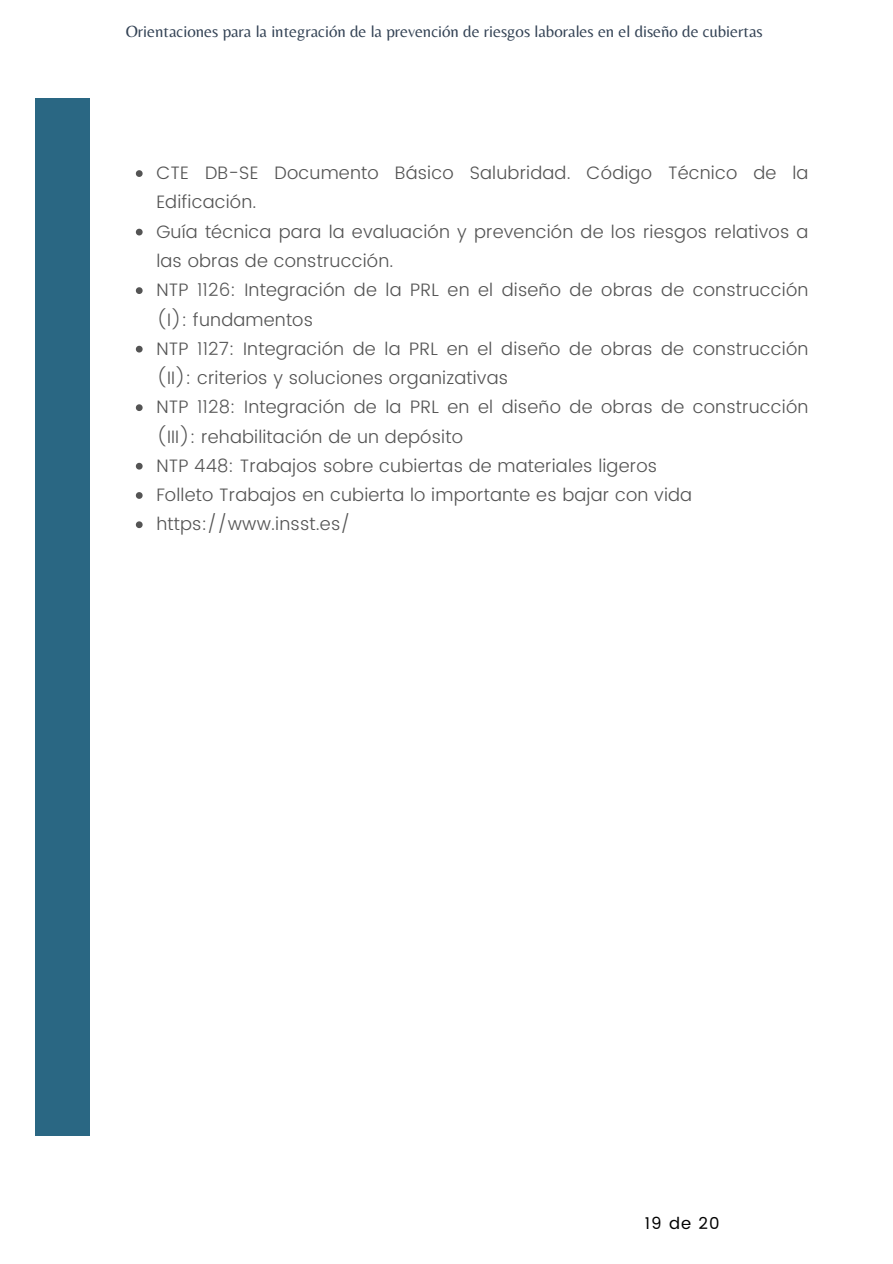
<style>
.page{position:relative;width:893px;height:1264px;background:#fff}
.page>*{position:absolute;margin:0;border:0;box-sizing:border-box;transform-origin:0 0}
.t1{font:300 18px/29.2px "Poppins";letter-spacing:.01em;color:#545454}
.t2{font:16.8px "Belleza";color:#344355}
.t3{font:16.5px "Poppins";color:#000}
</style>
<div class="page">
<div style="left:35px;top:98px;width:54px;height:1037px;background:#2a6783"></div>
<svg style="left:136px;top:170px;width:7px;height:7px"></svg>
<svg style="left:136px;top:229px;width:7px;height:6px"></svg>
<svg style="left:136px;top:287px;width:7px;height:7px"></svg>
<svg style="left:136px;top:346px;width:7px;height:6px"></svg>
<svg style="left:136px;top:404px;width:7px;height:7px"></svg>
<svg style="left:136px;top:463px;width:7px;height:6px"></svg>
<svg style="left:136px;top:492px;width:7px;height:7px"></svg>
<svg style="left:136px;top:521px;width:7px;height:7px"></svg>
<p class="t2" style="left:126px;top:22px;width:638px">Orientaciones para la integración de la prevención de riesgos laborales en el diseño de cubiertas</p>
<p class="t1" style="left:156px;top:158px;width:653px">CTE DB-SE Documento Básico Salubridad. Código Técnico de la Edificación.<br>Guía técnica para la evaluación y prevención de los riesgos relativos a las obras de construcción.<br>NTP 1126: Integración de la PRL en el diseño de obras de construcción (I): fundamentos<br>NTP 1127: Integración de la PRL en el diseño de obras de construcción (II): criterios y soluciones organizativas<br>NTP 1128: Integración de la PRL en el diseño de obras de construcción (III): rehabilitación de un depósito<br>NTP 448: Trabajos sobre cubiertas de materiales ligeros<br>Folleto Trabajos en cubierta lo importante es bajar con vida https://www.insst.es/</p>
<p class="t3" style="left:644px;top:1213px;width:76px">19 de 20</p>
</div>
